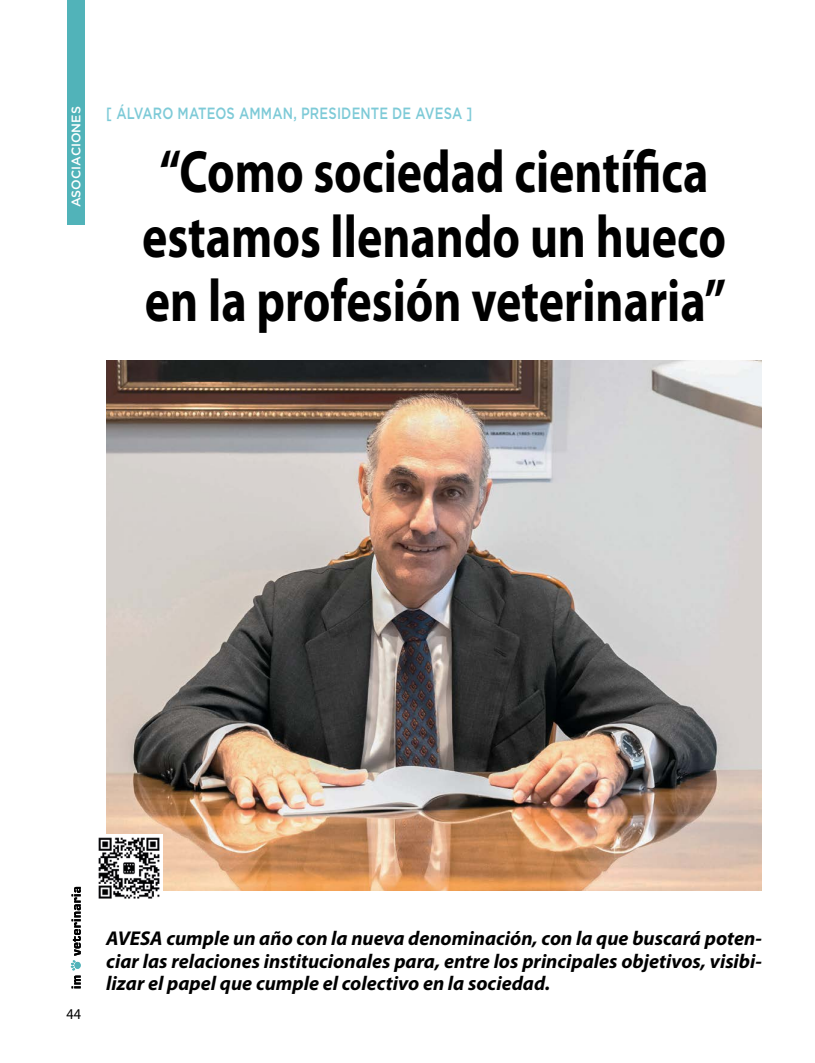
<style>
.page{position:relative;width:815px;height:1063px;background:#fff}
.page>*{position:absolute;margin:0;border:0;box-sizing:border-box;transform-origin:0 0}
.t1{font:700 60px/64.4px "Myriad Pro";color:#000;scale:.8 1}
.t2{font:italic 700 20px/22.5px "Myriad Pro";color:#000;text-align:justify}
.t3{font:500 16.25px "Gotham";letter-spacing:.01em;color:#7dcad7;scale:.8 1}
.t4{font:15px "Myriad Pro";color:#000;scale:.95 1}
.t5{font:500 12.5px "Gotham";color:#fff}
</style>
<div class="page">
<svg style="left:71px;top:887px;width:10px;height:101px"></svg>
<img style="left:106px;top:360px;width:656px;height:531px">
<div style="left:67px;top:0;width:17px;height:224px;background:#51b3b9"></div>
<img style="left:98px;top:834px;width:65px;height:65px">
<p class="t5" style="left:68px;top:207px;width:102px;rotate:-90deg">ASOCIACIONES</p>
<p class="t3" style="left:106px;top:103px;width:459px">[ ÁLVARO MATEOS AMMAN, PRESIDENTE DE AVESA ]</p>
<h1 class="t1" style="left:142px;top:138px;width:732px">“Como sociedad científica estamos llenando un hueco en la profesión veterinaria”</h1>
<p class="t4" style="left:67px;top:1005px;width:17px">44</p>
<p class="t2" style="left:106px;top:926px;width:657px">AVESA cumple un año con la nueva denominación, con la que buscará poten&shy;ciar las relaciones institucionales para, entre los principales objetivos, visibi&shy;lizar el papel que cumple el colectivo en la sociedad.</p>
</div>
